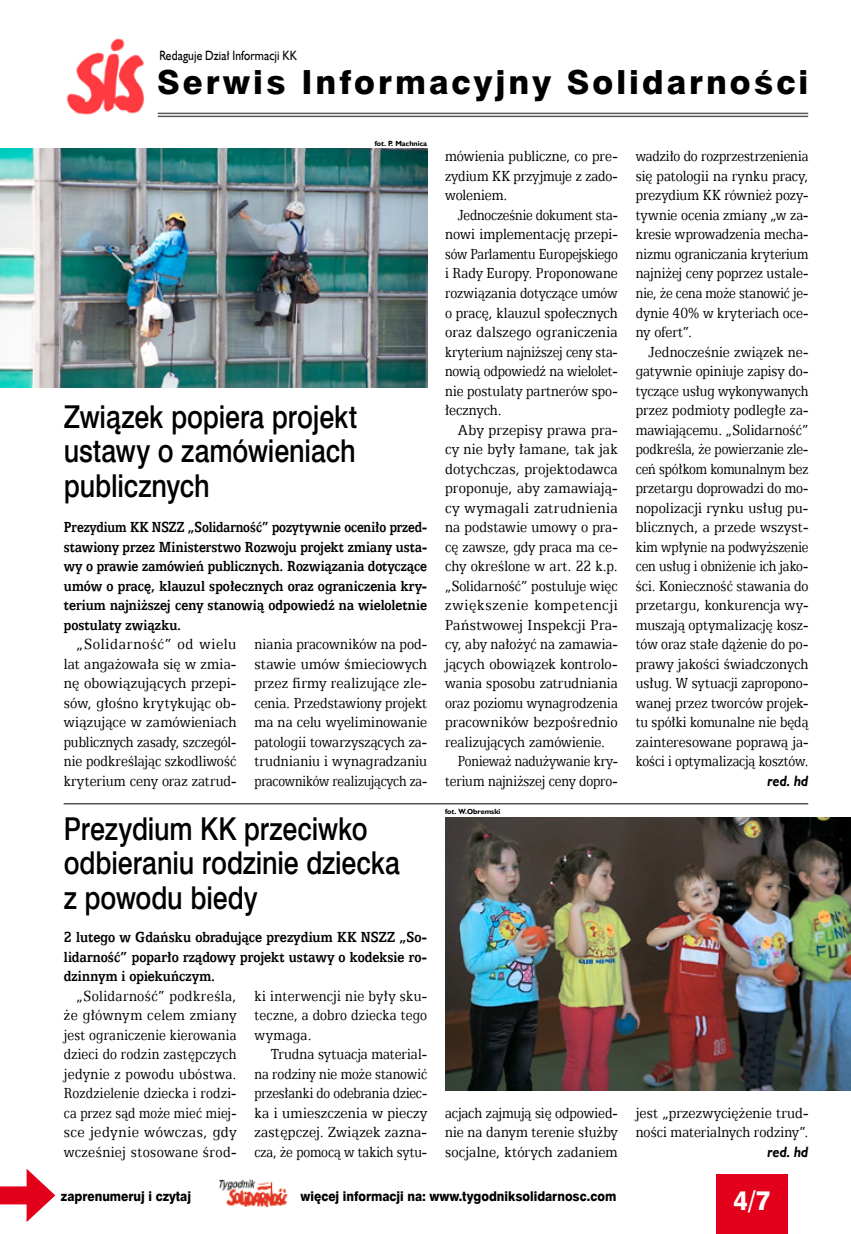
<style>
.page{position:relative;width:851px;height:1234px;background:#fff}
.page>*{position:absolute;margin:0;border:0;box-sizing:border-box;transform-origin:0 0}
.t1{font:33.3px "Swis 721 Hv EU";letter-spacing:.09em;color:#000}
.t2{font:31.5px/34.5px "Swis 721 Md EU";letter-spacing:-.005em;color:#000;text-align:justify;scale:.85 1}
.t3{font:27px "Swis 721 Hv EU";color:#fff;scale:.9 1}
.t4{font:16.5px/19.5px "Egyptian 505 EU";letter-spacing:.005em;color:#000;text-align:justify;scale:.86 1}
.t5{font:16.5px/19.5px "Egyptian 505 EU";letter-spacing:.005em;color:#000;text-align:justify;scale:.85 1}
.t6{font:16.5px/19.5px "Egyptian 505 EU";letter-spacing:.005em;color:#000;text-align:justify;scale:.81 1}
.t7{font:700 16.5px/19.5px "Egyptian 505 EU";letter-spacing:.005em;color:#000;text-align:justify;scale:.82 1}
.t8{font:16.5px/19.5px "Egyptian 505 EU";letter-spacing:.005em;color:#000;text-align:justify;scale:.84 1}
.t9{font:16.5px/19.5px "Egyptian 505 EU";letter-spacing:.005em;color:#000;text-align:justify;scale:.82 1}
.t10{font:16.5px/19.5px "Egyptian 505 EU";letter-spacing:.005em;color:#000;text-align:justify;scale:.89 1}
.t11{font:700 16.5px/19.5px "Egyptian 505 EU";letter-spacing:.005em;color:#000;text-align:justify;scale:.86 1}
.t12{font:16.5px/19.5px "Egyptian 505 EU";letter-spacing:.005em;color:#000;scale:.87 1}
.t13{font:16.5px "Egyptian 505 EU";letter-spacing:.005em;color:#000;scale:.83 1}
.t14{font:16.5px "Egyptian 505 EU";letter-spacing:.005em;color:#000;scale:.88 1}
.t15{font:16.5px "Egyptian 505 EU";letter-spacing:.025em;color:#000;scale:.87 1}
.t16{font:16.5px "Egyptian 505 EU";letter-spacing:.03em;color:#000;scale:.89 1}
.t17{font:16.5px "Egyptian 505 EU";letter-spacing:.04em;color:#000;scale:.89 1}
.t18{font:italic 700 15px "Humanst 521 EU";color:#000;scale:.9 1}
.t19{font:13.5px "Swis 721 Hv EU";color:#000;scale:.9 1}
.t20{font:13.5px "Humanst 521 EU";letter-spacing:.015em;color:#000;scale:.85 1}
.t21{font:700 7.5px "Humanst 521 EU";color:#000}
</style>
<div class="page">
<div style="left:716px;top:1174px;width:72px;height:59px;background:#e2001a"></div>
<img style="left:219px;top:1179px;width:69px;height:27px">
<div style="left:0;top:1186px;width:38px;height:18px;background:#e2001a"></div>
<svg style="left:27px;top:1169px;width:28px;height:52px"></svg>
<img style="left:66px;top:38px;width:80px;height:77px">
<hr style="left:158px;top:113px;width:650px;height:1px;background:#58585a">
<hr style="left:158px;top:116px;width:650px;height:1px;background:#58585a">
<img style="left:0;top:149px;width:427px;height:239px">
<img style="left:445px;top:817px;width:405px;height:273px">
<hr style="left:64px;top:803px;width:744px;height:1px;background:#000">
<p class="t20" style="left:159px;top:47px;width:163px">Redaguje Dział Informacji KK</p>
<h1 class="t1" style="left:157px;top:62px;width:652px">Serwis Informacyjny Solidarności</h1>
<p class="t21" style="left:374px;top:138px;width:54px">fot. P. Machnica</p>
<h2 class="t2" style="left:64px;top:401px;width:346px">Związek popiera projekt ustawy o zamówieniach publicznych</h2>
<p class="t7" style="left:64px;top:517px;width:444px">Prezydium KK NSZZ „Solidarność” pozytywnie oceniło przed&shy;stawiony przez Ministerstwo Rozwoju projekt zmiany usta&shy;wy o prawie zamówień publicznych. Rozwiązania dotyczące umów o pracę, klauzul społecznych oraz ograniczenia kry&shy;terium najniższej ceny stanowią odpowiedź na wieloletnie postulaty związku.</p>
<p class="t10" style="left:64px;top:634px;width:195px;text-indent:13px">„Solidarność” od wielu lat angażowała się w zmia&shy;nę obowiązujących przepi&shy;sów, głośno krytykując ob&shy;wiązujące w zamówieniach publicznych zasady, szczegól&shy;nie podkreślając szkodliwość kryterium ceny oraz zatrud-</p>
<p class="t5" style="left:254px;top:634px;width:204px">niania pracowników na pod&shy;stawie umów śmieciowych przez firmy realizujące zle&shy;cenia. Przedstawiony projekt ma na celu wyeliminowanie patologii towarzyszących za&shy;trudnianiu i wynagradzaniu pracowników realizujących za-</p>
<h2 class="t2" style="left:64px;top:812px;width:397px;text-align:left">Prezydium KK przeciwko odbieraniu rodzinie dziecka z powodu biedy</h2>
<p class="t11" style="left:64px;top:926px;width:424px">2 lutego w Gdańsku obradujące prezydium KK NSZZ „So&shy;lidarność” poparło rządowy projekt ustawy o kodeksie ro&shy;dzinnym i opiekuńczym.</p>
<p class="t4" style="left:64px;top:985px;width:202px;text-indent:13px">„Solidarność” podkreśla, że głównym celem zmiany jest ograniczenie kierowania dzieci do rodzin zastępczych jedynie z powodu ubóstwa.<br>Rozdzielenie dziecka i rodzi&shy;ca przez sąd może mieć miej&shy;sce jedynie wówczas, gdy wcześniej stosowane środ-</p>
<p class="t5" style="left:254px;top:985px;width:204px">ki interwencji nie były sku&shy;teczne, a dobro dziecka tego wymaga.</p>
<p class="t8" style="left:254px;top:1043px;width:207px;text-indent:16px">Trudna sytuacja material&shy;na rodziny nie może stanowić przesłanki do odebrania dziec&shy;ka i umieszczenia w pieczy zastępczej. Związek zazna&shy;cza, że pomocą w takich sytu-</p>
<p class="t5" style="left:445px;top:146px;width:204px">mówienia publiczne, co pre&shy;zydium KK przyjmuje z zado&shy;woleniem.</p>
<p class="t6" style="left:445px;top:205px;width:215px;text-indent:13px">Jednocześnie dokument sta&shy;nowi implementację przepi&shy;sów Parlamentu Europejskiego i Rady Europy. Proponowane rozwiązania dotyczące umów o pracę, klauzul społecznych oraz dalszego ograniczenia kryterium najniższej ceny sta&shy;nowią odpowiedź na wielolet&shy;nie postulaty partnerów spo&shy;łecznych.</p>
<p class="t10" style="left:458px;top:419px;width:181px">Aby przepisy prawa pra-</p>
<p class="t15" style="left:445px;top:439px;width:200px">cy nie były łamane, tak jak</p>
<p class="t14" style="left:445px;top:459px;width:198px">dotychczas, projektodawca</p>
<p class="t14" style="left:445px;top:478px;width:198px">proponuje, aby zamawiają-</p>
<p class="t16" style="left:445px;top:498px;width:195px">cy wymagali zatrudnienia</p>
<p class="t4" style="left:445px;top:517px;width:202px">na podstawie umowy o pra-</p>
<p class="t5" style="left:445px;top:536px;width:204px">cę zawsze, gdy praca ma ce-</p>
<p class="t4" style="left:445px;top:556px;width:202px">chy określone w art. 22 k.p.</p>
<p class="t8" style="left:445px;top:575px;width:207px">„Solidarność” postuluje więc</p>
<p class="t17" style="left:445px;top:595px;width:195px">zwiększenie kompetencji</p>
<p class="t10" style="left:445px;top:614px;width:195px">Państwowej Inspekcji Pra-</p>
<p class="t5" style="left:445px;top:634px;width:204px">cy, aby nałożyć na zamawia-</p>
<p class="t12" style="left:445px;top:653px;width:200px">jących obowiązek kontrolo-</p>
<p class="t5" style="left:445px;top:673px;width:204px">wania sposobu zatrudniania</p>
<p class="t13" style="left:445px;top:693px;width:209px">oraz poziomu wynagrodzenia</p>
<p class="t12" style="left:445px;top:712px;width:200px">pracowników bezpośrednio</p>
<p class="t5" style="left:445px;top:731px;width:190px">realizujących zamówienie.</p>
<p class="t6" style="left:458px;top:751px;width:199px">Ponieważ nadużywanie kry-</p>
<p class="t13" style="left:445px;top:771px;width:209px">terium najniższej ceny dopro-</p>
<p class="t21" style="left:445px;top:806px;width:57px">fot. W.Obremski</p>
<p class="t9" style="left:635px;top:146px;width:212px">wadziło do rozprzestrzenienia się patologii na rynku pracy, prezydium KK również pozy&shy;tywnie ocenia zmiany „w za&shy;kresie wprowadzenia mecha&shy;nizmu ograniczania kryterium najniżej ceny poprzez ustale&shy;nie, że cena może stanowić je&shy;dynie 40% w kryteriach oce&shy;ny ofert”.</p>
<p class="t4" style="left:635px;top:341px;width:202px;text-indent:13px">Jednocześnie związek ne&shy;gatywnie opiniuje zapisy do&shy;tyczące usług wykonywanych przez podmioty podległe za&shy;mawiającemu. „Solidarność” podkreśla, że powierzanie zle&shy;ceń spółkom komunalnym bez przetargu doprowadzi do mo&shy;nopolizacji rynku usług pu&shy;blicznych, a przede wszyst&shy;kim wpłynie na podwyższenie cen usług i obniżenie ich jako&shy;ści. Konieczność stawania do przetargu, konkurencja wy&shy;muszają optymalizację kosz&shy;tów oraz stałe dążenie do po&shy;prawy jakości świadczonych usług. W sytuacji zapropono&shy;wanej przez tworców projek&shy;tu spółki komunalne nie będą zainteresowane poprawą ja&shy;kości i optymalizacją kosztów.</p>
<p class="t18" style="left:767px;top:771px;width:47px">red. hd</p>
<p class="t8" style="left:445px;top:1102px;width:207px">acjach zajmują się odpowied&shy;nie na danym terenie służby socjalne, których zadaniem</p>
<p class="t12" style="left:635px;top:1102px;width:200px">jest „przezwyciężenie trud&shy;ności materialnych rodziny”.</p>
<p class="t18" style="left:767px;top:1141px;width:47px">red. hd</p>
<p class="t19" style="left:61px;top:1187px;width:146px">zaprenumeruj i czytaj</p>
<p class="t19" style="left:300px;top:1187px;width:352px">więcej informacji na: www.tygodniksolidarnosc.com</p>
<h3 class="t3" style="left:733px;top:1183px;width:42px">4/7</h3>
</div>
